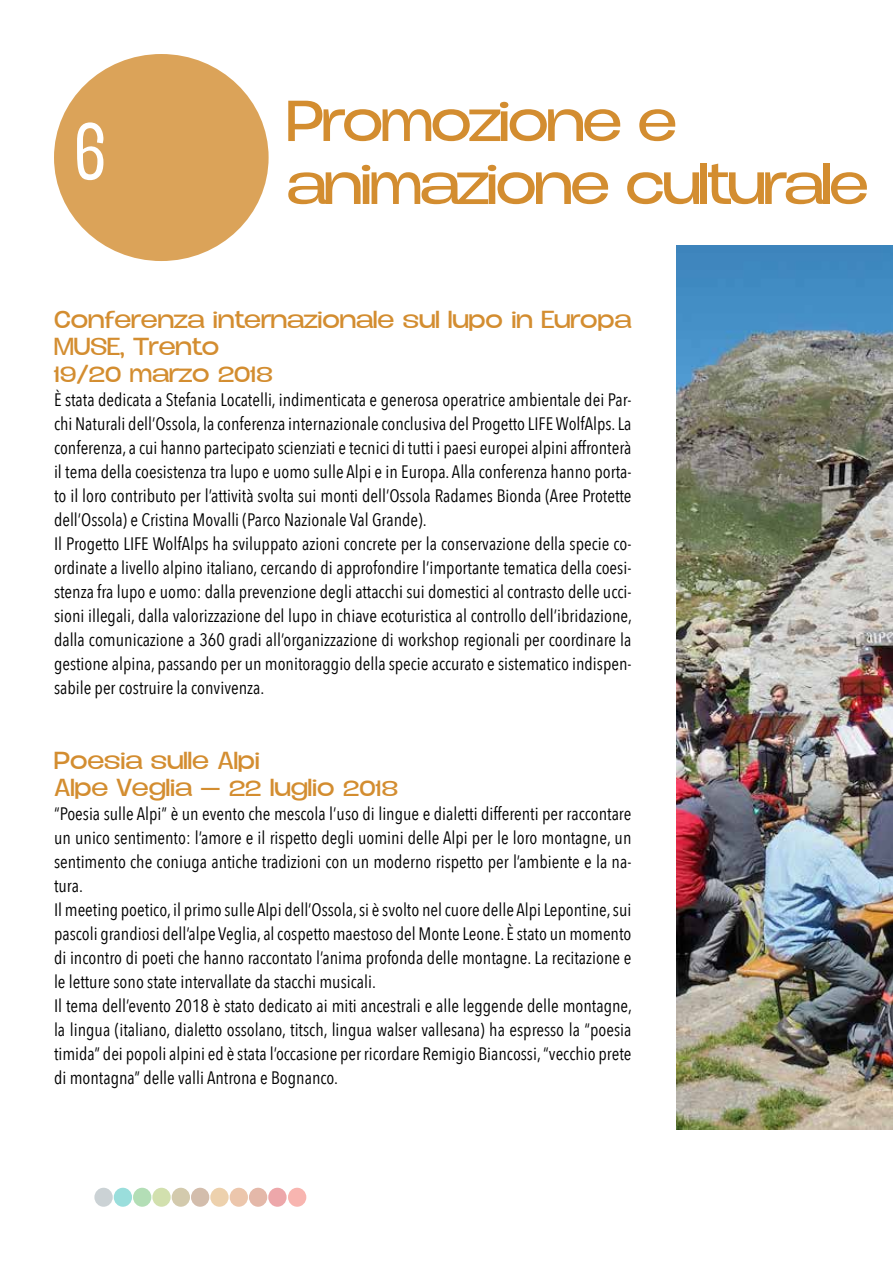
<style>
.page{position:relative;width:893px;height:1263px;background:#fff}
.page>*{position:absolute;margin:0;border:0;box-sizing:border-box;transform-origin:0 0}
.t1{font:300 82.5px "Duera PERSONALUSE Condensed";color:#fff}
.t2{font:300 52.5px/63px "Duera PERSONALUSE Expanded";letter-spacing:-.04em;color:#d38d30}
.t3{font:300 22.5px/27px "Duera PERSONALUSE Expanded";color:#d38d30}
.t4{font:18px/24px "Avenir Next Condensed";color:#000}
</style>
<div class="page">
<svg style="left:94px;top:1188px;width:19px;height:19px"></svg>
<div style="left:114px;top:1188px;width:18px;height:19px;background:#9adedc;border-radius:50%"></div>
<div style="left:133px;top:1188px;width:18px;height:19px;background:#b3deb6;border-radius:50%"></div>
<svg style="left:152px;top:1188px;width:19px;height:19px"></svg>
<div style="left:172px;top:1188px;width:18px;height:19px;background:#d3caad;border-radius:50%"></div>
<div style="left:191px;top:1188px;width:18px;height:19px;background:#d3bdac;border-radius:50%"></div>
<div style="left:249px;top:1188px;width:18px;height:19px;background:#e4b8a9;border-radius:50%"></div>
<div style="left:230px;top:1188px;width:18px;height:19px;background:#ecc6ac;border-radius:50%"></div>
<svg style="left:210px;top:1188px;width:19px;height:19px"></svg>
<svg style="left:268px;top:1188px;width:19px;height:19px"></svg>
<div style="left:288px;top:1188px;width:18px;height:19px;background:#f8b5b0;border-radius:50%"></div>
<div style="left:54px;top:54px;width:215px;height:207px;background:#dba359;border-radius:50%"></div>
<img style="left:676px;top:246px;width:217px;height:883px">
<h1 class="t1" style="left:76px;top:100px;width:30px">6</h1>
<h2 class="t2" style="left:287px;top:92px;width:583px">Promozione e animazione culturale</h2>
<p class="t3" style="left:54px;top:307px;width:579px">Conferenza internazionale sul lupo in Europa<br>MUSE, Trento<br>19/20 marzo 2018</p>
<p class="t4" style="left:54px;top:388px;width:580px">È stata dedicata a Stefania Locatelli, indimenticata e generosa operatrice ambientale dei Par&shy;chi Naturali dell’Ossola, la conferenza internazionale conclusiva del Progetto LIFE WolfAlps. La conferenza, a cui hanno partecipato scienziati e tecnici di tutti i paesi europei alpini affronterà il tema della coesistenza tra lupo e uomo sulle Alpi e in Europa. Alla conferenza hanno porta&shy;to il loro contributo per l’attività svolta sui monti dell’Ossola Radames Bionda (Aree Protette dell’Ossola) e Cristina Movalli (Parco Nazionale Val Grande).<br>Il Progetto LIFE WolfAlps ha sviluppato azioni concrete per la conservazione della specie co&shy;ordinate a livello alpino italiano, cercando di approfondire l’importante tematica della coesi&shy;stenza fra lupo e uomo: dalla prevenzione degli attacchi sui domestici al contrasto delle ucci&shy;sioni illegali, dalla valorizzazione del lupo in chiave ecoturistica al controllo dell’ibridazione, dalla comunicazione a 360 gradi all’organizzazione di workshop regionali per coordinare la gestione alpina, passando per un monitoraggio della specie accurato e sistematico indispen&shy;sabile per costruire la convivenza.</p>
<p class="t3" style="left:54px;top:748px;width:346px">Poesia sulle Alpi<br>Alpe Veglia – 22 luglio 2018</p>
<p class="t4" style="left:54px;top:802px;width:579px">“Poesia sulle Alpi” è un evento che mescola l’uso di lingue e dialetti differenti per raccontare un unico sentimento: l’amore e il rispetto degli uomini delle Alpi per le loro montagne, un sentimento che coniuga antiche tradizioni con un moderno rispetto per l’ambiente e la na&shy;tura.<br>Il meeting poetico, il primo sulle Alpi dell’Ossola, si è svolto nel cuore delle Alpi Lepontine, sui pascoli grandiosi dell’alpe Veglia, al cospetto maestoso del Monte Leone. È stato un momento di incontro di poeti che hanno raccontato l’anima profonda delle montagne. La recitazione e le letture sono state intervallate da stacchi musicali.<br>Il tema dell’evento 2018 è stato dedicato ai miti ancestrali e alle leggende delle montagne, la lingua (italiano, dialetto ossolano, titsch, lingua walser vallesana) ha espresso la “poesia timida” dei popoli alpini ed è stata l’occasione per ricordare Remigio Biancossi, “vecchio prete di montagna” delle valli Antrona e Bognanco.</p>
</div>
